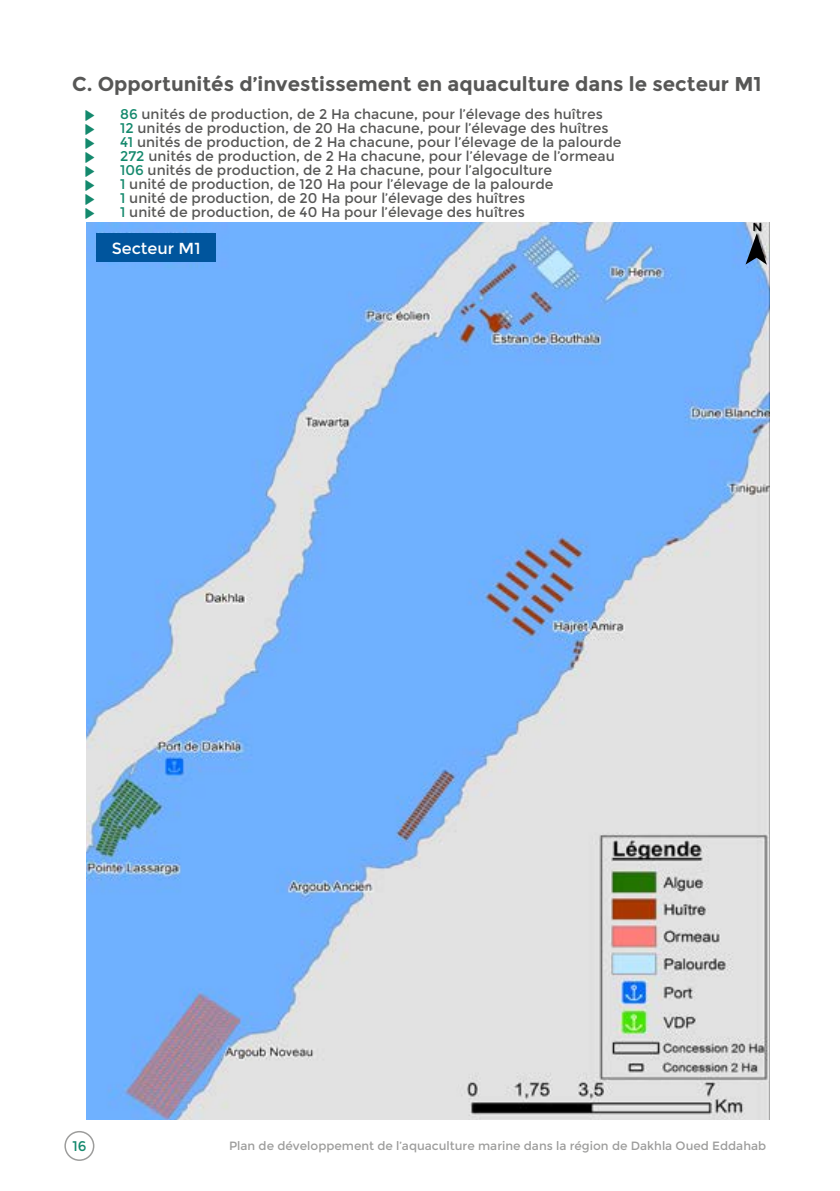
<style>
.page{position:relative;width:840px;height:1191px;background:#fff}
.page>*{position:absolute;margin:0;border:0;box-sizing:border-box;transform-origin:0 0}
.t1{font:700 20px "Montserrat";color:#575756}
.t2{font:16px "Montserrat";color:#fff}
.t3{font:14px/14px "Montserrat";color:#575756}
.t4{font:14px "Montserrat";color:#14896d}
.t5{font:12px "Montserrat";color:#9d9d9c}
.t6{font:11.6px "Montserrat";color:#000}
.s1{color:#14896d}
</style>
<div class="page">
<div style="left:64px;top:1131px;width:30px;height:30px;border:2px solid #9d9d9c;border-radius:50%"></div>
<img style="left:86px;top:223px;width:682px;height:896px">
<div style="left:96px;top:234px;width:120px;height:28px;background:#00559d"></div>
<svg style="left:745px;top:233px;width:21px;height:32px"></svg>
<h1 class="t1" style="left:72px;top:72px;width:690px">C. Opportunités d’investissement en aquaculture dans le secteur M1</h1>
<p class="t3" style="left:120px;top:108px;width:502px"><span class="s1">86</span> unités de production, de 2 Ha chacune, pour l’élevage des huîtres<br><span class="s1">12</span> unités de production, de 20 Ha chacune, pour l’élevage des huîtres <span class="s1">41</span> unités de production, de 2 Ha chacune, pour l’élevage de la palourde <span class="s1">272</span> unités de production, de 2 Ha chacune, pour l’élevage de l’ormeau <span class="s1">106</span> unités de production, de 2 Ha chacune, pour l’algoculture<br><span class="s1">1</span> unité de production, de 120 Ha pour l’élevage de la palourde<br><span class="s1">1</span> unité de production, de 20 Ha pour l’élevage des huîtres<br><span class="s1">1</span> unité de production, de 40 Ha pour l’élevage des huîtres</p>
<p class="t2" style="left:112px;top:239px;width:90px">Secteur M1</p>
<p class="t6" style="left:752px;top:220px;width:11px">N</p>
<p class="t4" style="left:72px;top:1138px;width:16px">16</p>
<p class="t5" style="left:229px;top:1139px;width:538px">Plan de développement de l’aquaculture marine dans la région de Dakhla Oued Eddahab</p>
</div>
